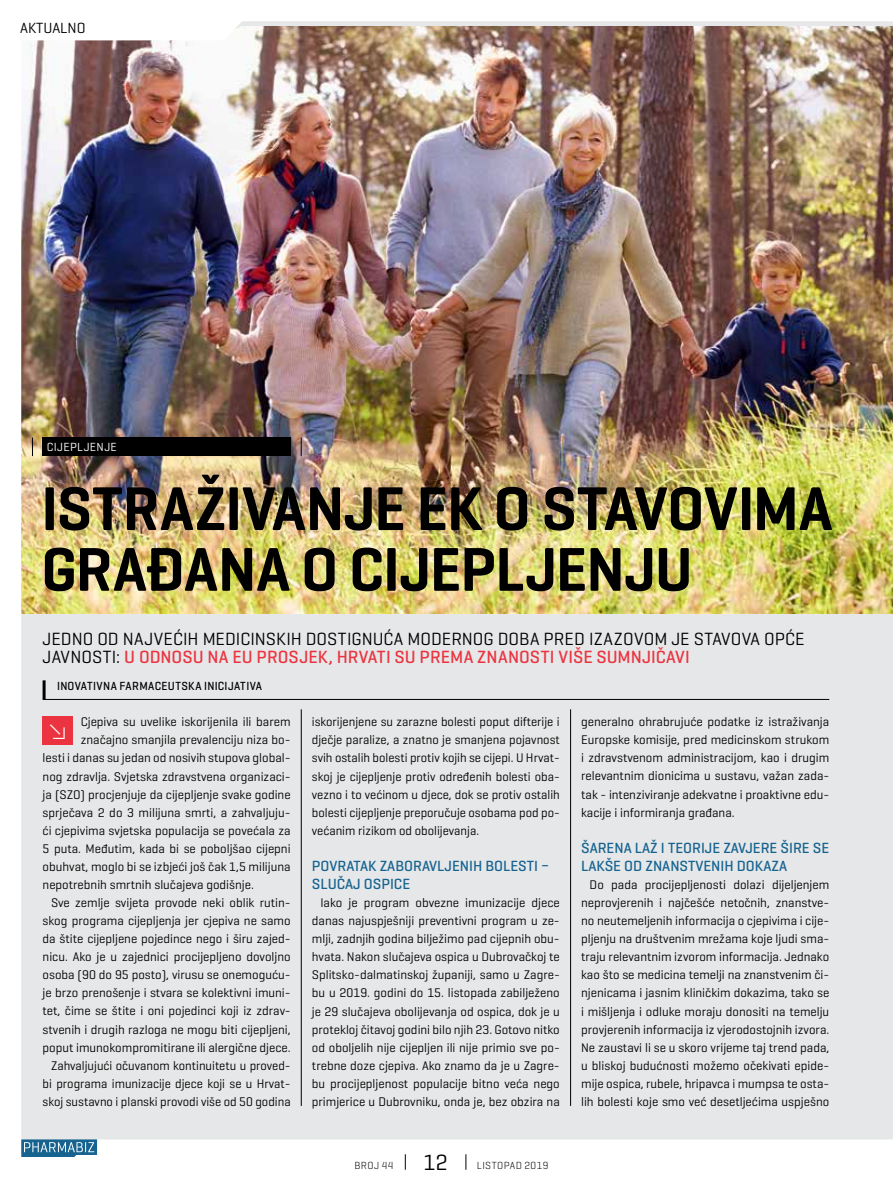
<style>
.page{position:relative;width:893px;height:1191px;background:#fff}
.page>*{position:absolute;margin:0;border:0;box-sizing:border-box;transform-origin:0 0}
.t1{font:600 62.85px/60.8px "Geogrotesque";letter-spacing:-.01em;color:#000}
.t2{font:300 24.6px "Klavika Arrows";color:#fff}
.t3{font:22.5px "Geogrotesque";color:#000}
.t4{font:18px/18px "Geogrotesque";color:#000}
.t5{font:500 15px/18.1px "Geogrotesque";color:#166390}
.t6{font:15px "Geogrotesque";color:#000}
.t7{font:12.75px/18px "Geogrotesque";color:#000;text-align:justify}
.t8{font:500 12px "Geogrotesque";letter-spacing:.03em;color:#000;scale:.96 1}
.t9{font:12px "Geogrotesque";letter-spacing:.03em;color:#fff}
.t10{font:300 10.5px "Geogrotesque";letter-spacing:.04em;color:#000}
.s1{font-weight:500;color:#eb3440}
</style>
<div class="page">
<img style="left:21px;top:21px;width:872px;height:1149px">
<svg style="left:405px;top:1154px;width:1px;height:15px"></svg>
<svg style="left:466px;top:1154px;width:1px;height:15px"></svg>
<svg style="left:21px;top:1139px;width:76px;height:18px"></svg>
<hr style="left:301px;top:709px;width:1px;height:397px;background:#000">
<hr style="left:570px;top:709px;width:1px;height:397px;background:#000">
<svg style="left:32px;top:437px;width:1px;height:19px"></svg>
<div style="left:43px;top:437px;width:248px;height:19px;background:#000"></div>
<svg style="left:301px;top:437px;width:1px;height:19px"></svg>
<div style="left:43px;top:716px;width:30px;height:28px;background:#eb3440"></div>
<p class="t6" style="left:20px;top:18px;width:67px">AKTUALNO</p>
<p class="t9" style="left:47px;top:439px;width:72px">CIJEPLJENJE</p>
<h1 class="t1" style="left:41px;top:477px;width:793px">ISTRAŽIVANJE EK O STAVOVIMA<br>GRAĐANA O CIJEPLJENJU</h1>
<h3 class="t4" style="left:43px;top:629px;width:764px">JEDNO OD NAJVEĆIH MEDICINSKIH DOSTIGNUĆA MODERNOG DOBA PRED IZAZOVOM JE STAVOVA OPĆE<br>JAVNOSTI: <span class="s1">U ODNOSU NA EU PROSJEK, HRVATI SU PREMA ZNANOSTI VIŠE SUMNJIČAVI</span></h3>
<p class="t8" style="left:57px;top:678px;width:215px">INOVATIVNA FARMACEUTSKA INICIJATIVA</p>
<p class="t7" style="left:81px;top:712px;width:211px">Cjepiva su uvelike iskorijenila ili barem</p>
<p class="t7" style="left:81px;top:730px;width:211px">značajno smanjila prevalenciju niza bo-</p>
<p class="t7" style="left:43px;top:748px;width:250px">lesti i danas su jedan od nosivih stupova global-</p>
<p class="t7" style="left:43px;top:767px;width:250px">nog zdravlja. Svjetska zdravstvena organizaci-</p>
<p class="t7" style="left:43px;top:785px;width:250px">ja (SZO) procjenjuje da cijepljenje svake godine</p>
<p class="t7" style="left:43px;top:803px;width:250px">sprječava 2 do 3 milijuna smrti, a zahvaljuju-</p>
<p class="t7" style="left:43px;top:821px;width:250px">ći cjepivima svjetska populacija se povećala za</p>
<p class="t7" style="left:43px;top:839px;width:250px">5 puta. Međutim, kada bi se poboljšao cijepni</p>
<p class="t7" style="left:43px;top:857px;width:250px">obuhvat, moglo bi se izbjeći još čak 1,5 milijuna</p>
<p class="t7" style="left:43px;top:875px;width:213px">nepotrebnih smrtnih slučajeva godišnje.</p>
<p class="t7" style="left:51px;top:893px;width:241px">Sve zemlje svijeta provode neki oblik rutin-</p>
<p class="t7" style="left:43px;top:911px;width:250px">skog programa cijepljenja jer cjepiva ne samo</p>
<p class="t7" style="left:43px;top:929px;width:250px">da štite cijepljene pojedince nego i širu zajed-</p>
<p class="t7" style="left:43px;top:947px;width:250px">nicu. Ako je u zajednici procijepljeno dovoljno</p>
<p class="t7" style="left:43px;top:965px;width:250px">osoba (90 do 95 posto), virusu se onemoguću-</p>
<p class="t7" style="left:43px;top:983px;width:250px">je brzo prenošenje i stvara se kolektivni imuni-</p>
<p class="t7" style="left:43px;top:1001px;width:250px">tet, čime se štite i oni pojedinci koji iz zdrav-</p>
<p class="t7" style="left:43px;top:1019px;width:250px">stvenih i drugih razloga ne mogu biti cijepljeni,</p>
<p class="t7" style="left:43px;top:1038px;width:250px">poput imunokompromitirane ili alergične djece.</p>
<p class="t7" style="left:51px;top:1056px;width:241px">Zahvaljujući očuvanom kontinuitetu u proved-</p>
<p class="t7" style="left:43px;top:1074px;width:250px">bi programa imunizacije djece koji se u Hrvat-</p>
<p class="t7" style="left:43px;top:1092px;width:250px">skoj sustavno i planski provodi više od 50 godina</p>
<h2 class="t2" style="left:48px;top:722px;width:20px">N</h2>
<p class="t7" style="left:312px;top:712px;width:249px">iskorijenjene su zarazne bolesti poput difterije i dječje paralize, a znatno je smanjena pojavnost svih ostalih bolesti protiv kojih se cijepi. U Hrvat&shy;skoj je cijepljenje protiv određenih bolesti oba&shy;vezno i to većinom u djece, dok se protiv ostalih bolesti cijepljenje preporučuje osobama pod po&shy;većanim rizikom od obolijevanja.</p>
<p class="t5" style="left:312px;top:856px;width:239px">POVRATAK ZABORAVLJENIH BOLESTI –<br>SLUČAJ OSPICE</p>
<p class="t7" style="left:312px;top:893px;width:249px;text-indent:9px">Iako je program obvezne imunizacije djece danas najuspješniji preventivni program u ze&shy;mlji, zadnjih godina bilježimo pad cijepnih obu&shy;hvata. Nakon slučajeva ospica u Dubrovačkoj te Splitsko-dalmatinskoj županiji, samo u Zagre&shy;bu u 2019. godini do 15. listopada zabilježeno je 29 slučajeva obolijevanja od ospica, dok je u protekloj čitavoj godini bilo njih 23. Gotovo nitko od oboljelih nije cijepljen ili nije primio sve po&shy;trebne doze cjepiva. Ako znamo da je u Zagre&shy;bu procijepljenost populacije bitno veća nego primjerice u Dubrovniku, onda je, bez obzira na</p>
<p class="t10" style="left:354px;top:1159px;width:40px">BROJ 44</p>
<h3 class="t3" style="left:423px;top:1147px;width:26px">12</h3>
<p class="t10" style="left:477px;top:1159px;width:73px">LISTOPAD 2019</p>
<p class="t7" style="left:581px;top:712px;width:250px">generalno ohrabrujuće podatke iz istraživanja Europske komisije, pred medicinskom strukom i zdravstvenom administracijom, kao i drugim relevantnim dionicima u sustavu, važan zada&shy;tak - intenziviranje adekvatne i proaktivne edu&shy;kacije i informiranja građana.</p>
<p class="t5" style="left:581px;top:838px;width:250px">ŠARENA LAŽ I TEORIJE ZAVJERE ŠIRE SE<br>LAKŠE OD ZNANSTVENIH DOKAZA</p>
<p class="t7" style="left:581px;top:875px;width:250px;text-indent:9px">Do pada procijepljenosti dolazi dijeljenjem neprovjerenih i najčešće netočnih, znanstve&shy;no neutemeljenih informacija o cjepivima i cije&shy;pljenju na društvenim mrežama koje ljudi sma&shy;traju relevantnim izvorom informacija. Jednako kao što se medicina temelji na znanstvenim či&shy;njenicama i jasnim kliničkim dokazima, tako se i mišljenja i odluke moraju donositi na temelju provjerenih informacija iz vjerodostojnih izvora.<br>Ne zaustavi li se u skoro vrijeme taj trend pada, u bliskoj budućnosti možemo očekivati epide&shy;mije ospica, rubele, hripavca i mumpsa te osta&shy;lih bolesti koje smo već desetljećima uspješno</p>
</div>
